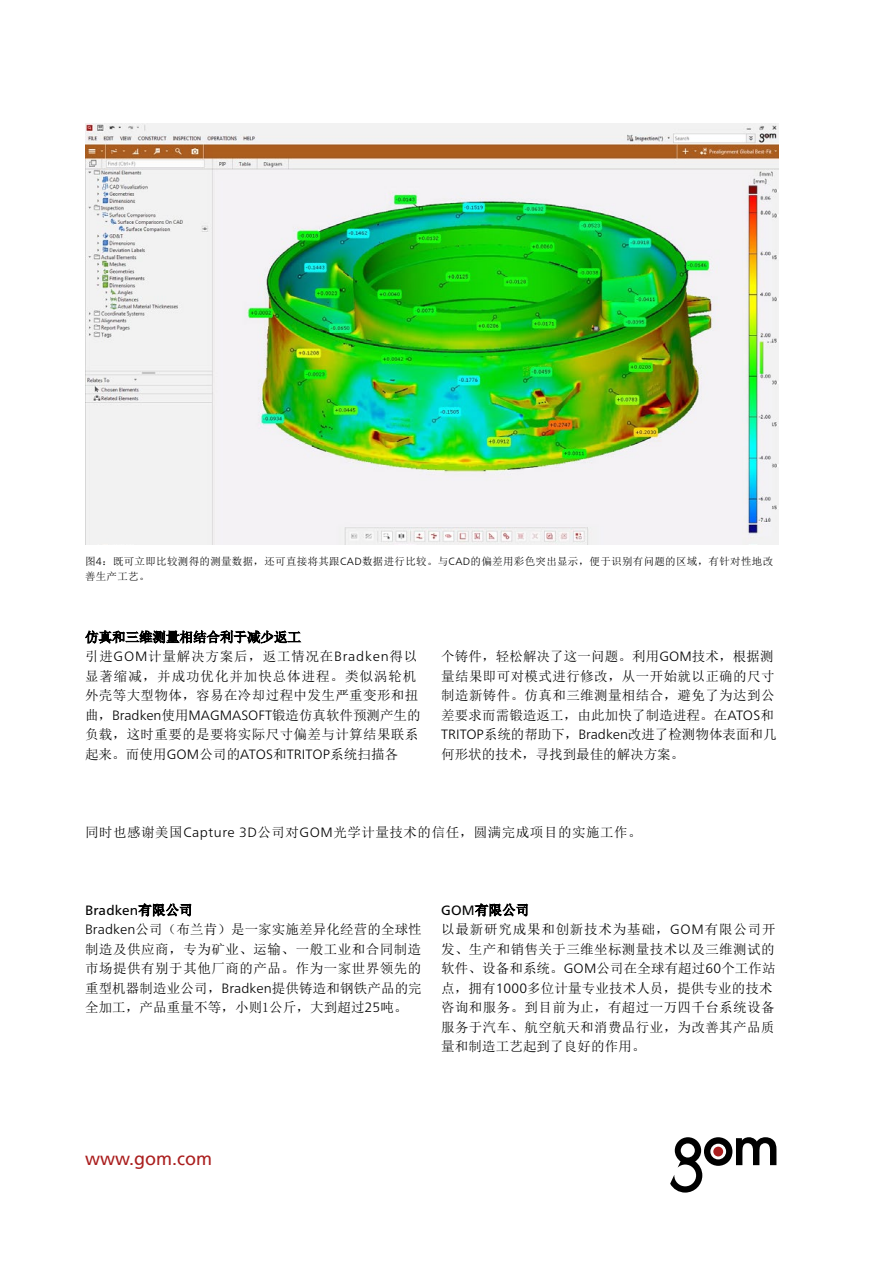
<style>
.page{position:relative;width:893px;height:1263px;background:#fff}
.page>*{position:absolute;margin:0;border:0;box-sizing:border-box;transform-origin:0 0}
.t1{font:18px "Frutiger";color:#aa1e1e}
.t2{font:13.5px/19.5px "Sim Sun";letter-spacing:.03em;color:#000}
.t3{font:13.5px/19.5px "Sim Sun";letter-spacing:.01em;color:#000}
.t4{font:300 13.5px "Frutiger Neue LTW1 G";color:#000}
.t5{font:13.5px "Frutiger Neue LTW1 G";letter-spacing:.01em;color:#000}
.t6{font:10.5px/15px "Sim Sun";letter-spacing:.03em;color:#000}
.s1{font-family:"Frutiger Neue LTW1 G";font-weight:300}
.s2{font-family:"Sim Sun";font-weight:400}
.s3{font-family:"Sim Sun"}
.s4{font-family:"Frutiger Neue LTW1 G"}
</style>
<div class="page">
<svg style="left:670px;top:1137px;width:106px;height:55px"></svg>
<svg style="left:85px;top:630px;width:216px;height:13px"></svg>
<img style="left:85px;top:124px;width:693px;height:420px">
<svg style="left:475px;top:903px;width:53px;height:13px"></svg>
<svg style="left:138px;top:903px;width:53px;height:13px"></svg>
<p class="t6" style="left:85px;top:554px;width:690px">图<span class="s1">4</span>：既可立即比较测得的测量数据，还可直接将其跟<span class="s1">CAD</span>数据进行比较。与<span class="s1">CAD</span>的偏差用彩色突出显示，便于识别有问题的区域，有针对性地改善生产工艺。</p>
<p class="t2" style="left:85px;top:627px;width:335px">仿真和三维测量相结合利于减少返工<br>引进<span class="s1">GOM</span>计量解决方案后，返工情况在<span class="s1">Bradken</span>得以显著缩减，并成功优化并加快总体进程。类似涡轮机外壳等大型物体，容易在冷却过程中发生严重变形和扭</p>
<p class="t4" style="left:85px;top:705px;width:337px"><span class="s2">曲，</span>Bradken<span class="s2">使用</span>MAGMASOFT<span class="s2">锻造仿真软件预测产生的</span></p>
<p class="t2" style="left:85px;top:725px;width:335px">负载，这时重要的是要将实际尺寸偏差与计算结果联系起来。而使用<span class="s1">GOM</span>公司的<span class="s1">ATOS</span>和<span class="s1">TRITOP</span>系统扫描各</p>
<p class="t3" style="left:441px;top:647px;width:337px">个铸件，轻松解决了这一问题。利用<span class="s1">GOM</span>技术，根据测量结果即可对模式进行修改，从一开始就以正确的尺寸制造新铸件。仿真和三维测量相结合，避免了为达到公差要求而需锻造返工，由此加快了制造进程。在<span class="s1">ATOS</span>和<br><span class="s1">TRITOP</span>系统的帮助下，<span class="s1">Bradken</span>改进了检测物体表面和几何形状的技术，寻找到最佳的解决方案。</p>
<p class="t2" style="left:85px;top:822px;width:558px">同时也感谢美国<span class="s1">Capture 3D</span>公司对<span class="s1">GOM</span>光学计量技术的信任，圆满完成项目的实施工作。</p>
<p class="t5" style="left:85px;top:900px;width:109px">Bradken<span class="s3">有限公司</span></p>
<p class="t2" style="left:85px;top:920px;width:338px;text-align:justify"><span class="s1">Bradken</span>公司（布兰肯）是一家实施差异化经营的全球性制造及供应商，专为矿业、运输、一般工业和合同制造市场提供有别于其他厂商的产品。作为一家世界领先的重型机器制造业公司，<span class="s1">Bradken</span>提供铸造和钢铁产品的完全加工，产品重量不等，小则1公斤，大到超过<span class="s1">25</span>吨。</p>
<p class="t2" style="left:441px;top:900px;width:336px"><span class="s4">GOM</span>有限公司<br>以最新研究成果和创新技术为基础，<span class="s1">GOM</span>有限公司开发、生产和销售关于三维坐标测量技术以及三维测试的软件、设备和系统。<span class="s1">GOM</span>公司在全球有超过<span class="s1">60</span>个工作站点，拥有<span class="s1">1000</span>多位计量专业技术人员，提供专业的技术咨询和服务。到目前为止，有超过一万四千台系统设备服务于汽车、航空航天和消费品行业，为改善其产品质量和制造工艺起到了良好的作用。</p>
<h1 class="t1" style="left:85px;top:1148px;width:128px">www.gom.com</h1>
</div>
